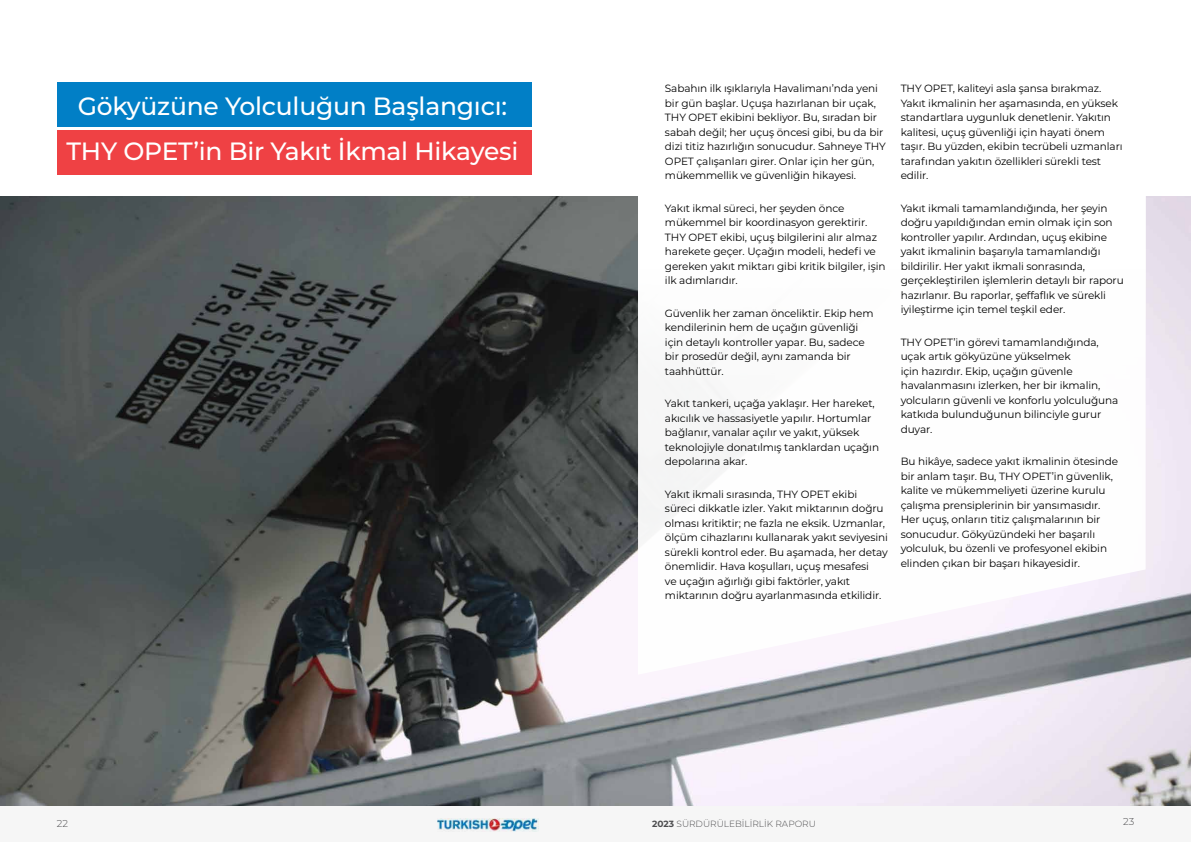
<style>
.page{position:relative;width:1191px;height:842px;background:#fff}
.page>*{position:absolute;margin:0;border:0;box-sizing:border-box;transform-origin:0 0}
.t1{font:500 25px/45px "Montserrat";letter-spacing:-.01em;color:#fff;text-align:center}
.t2{font:10.5px/14.5px "Montserrat";letter-spacing:-.01em;color:#000}
.t3{font:300 10px "Montserrat";color:#4d4d4f}
.t4{font:300 9px "Montserrat";color:#4d4d4f}
.s1{font-weight:700}
</style>
<div class="page">
<div style="left:0;top:805px;width:1190px;height:37px;background:#f6f6f6"></div>
<img style="left:438px;top:818px;width:100px;height:13px">
<img style="left:0;top:196px;width:1191px;height:609px">
<svg style="left:638px;top:675px;width:507px;height:42px"></svg>
<svg style="left:638px;top:196px;width:507px;height:479px"></svg>
<div style="left:57px;top:130px;width:474px;height:44px;background:#ef4144"></div>
<div style="left:57px;top:82px;width:474px;height:45px;background:#017fc6"></div>
<h1 class="t1" style="left:66px;top:83px;width:453px">Gökyüzüne Yolculuğun Başlangıcı:<br>THY OPET’in Bir Yakıt İkmal Hikayesi</h1>
<p class="t2" style="left:665px;top:81px;width:222px">Sabahın ilk ışıklarıyla Havalimanı’nda yeni bir gün başlar. Uçuşa hazırlanan bir uçak, THY OPET ekibini bekliyor. Bu, sıradan bir sabah değil; her uçuş öncesi gibi, bu da bir dizi titiz hazırlığın sonucudur. Sahneye THY OPET çalışanları girer. Onlar için her gün, mükemmellik ve güvenliğin hikayesi.</p>
<p class="t2" style="left:665px;top:200px;width:222px">Yakıt ikmal süreci, her şeyden önce mükemmel bir koordinasyon gerektirir.<br>THY OPET ekibi, uçuş bilgilerini alır almaz harekete geçer. Uçağın modeli, hedefi ve gereken yakıt miktarı gibi kritik bilgiler, işin ilk adımlarıdır.</p>
<p class="t2" style="left:665px;top:305px;width:210px">Güvenlik her zaman önceliktir. Ekip hem kendilerinin hem de uçağın güvenliği için detaylı kontroller yapar. Bu, sadece bir prosedür değil, aynı zamanda bir taahhüttür.</p>
<p class="t2" style="left:665px;top:396px;width:216px">Yakıt tankeri, uçağa yaklaşır. Her hareket, akıcılık ve hassasiyetle yapılır. Hortumlar bağlanır, vanalar açılır ve yakıt, yüksek teknolojiyle donatılmış tanklardan uçağın depolarına akar.</p>
<p class="t2" style="left:665px;top:486px;width:224px">Yakıt ikmali sırasında, THY OPET ekibi süreci dikkatle izler. Yakıt miktarının doğru olması kritiktir; ne fazla ne eksik. Uzmanlar, ölçüm cihazlarını kullanarak yakıt seviyesini sürekli kontrol eder. Bu aşamada, her detay önemlidir. Hava koşulları, uçuş mesafesi<br>ve uçağın ağırlığı gibi faktörler, yakıt miktarının doğru ayarlanmasında etkilidir.</p>
<p class="t2" style="left:900px;top:81px;width:223px">THY OPET, kaliteyi asla şansa bırakmaz.<br>Yakıt ikmalinin her aşamasında, en yüksek standartlara uygunluk denetlenir. Yakıtın kalitesi, uçuş güvenliği için hayati önem taşır. Bu yüzden, ekibin tecrübeli uzmanları tarafından yakıtın özellikleri sürekli test edilir.</p>
<p class="t2" style="left:900px;top:200px;width:225px">Yakıt ikmali tamamlandığında, her şeyin doğru yapıldığından emin olmak için son kontroller yapılır. Ardından, uçuş ekibine yakıt ikmalinin başarıyla tamamlandığı bildirilir. Her yakıt ikmali sonrasında, gerçekleştirilen işlemlerin detaylı bir raporu hazırlanır. Bu raporlar, şeffaflık ve sürekli iyileştirme için temel teşkil eder.</p>
<p class="t2" style="left:900px;top:334px;width:219px">THY OPET’in görevi tamamlandığında, uçak artık gökyüzüne yükselmek<br>için hazırdır. Ekip, uçağın güvenle havalanmasını izlerken, her bir ikmalin, yolcuların güvenli ve konforlu yolculuğuna katkıda bulunduğunun bilinciyle gurur duyar.</p>
<p class="t2" style="left:900px;top:454px;width:219px">Bu hikâye, sadece yakıt ikmalinin ötesinde bir anlam taşır. Bu, THY OPET’in güvenlik, kalite ve mükemmeliyeti üzerine kurulu çalışma prensiplerinin bir yansımasıdır.<br>Her uçuş, onların titiz çalışmalarının bir sonucudur. Gökyüzündeki her başarılı yolculuk, bu özenli ve profesyonel ekibin elinden çıkan bir başarı hikayesidir.</p>
<p class="t3" style="left:57px;top:817px;width:13px">22</p>
<p class="t4" style="left:652px;top:818px;width:165px"><span class="s1">2023</span> SÜRDÜRÜLEBİLİRLİK RAPORU</p>
<p class="t3" style="left:1123px;top:815px;width:13px">23</p>
</div>
